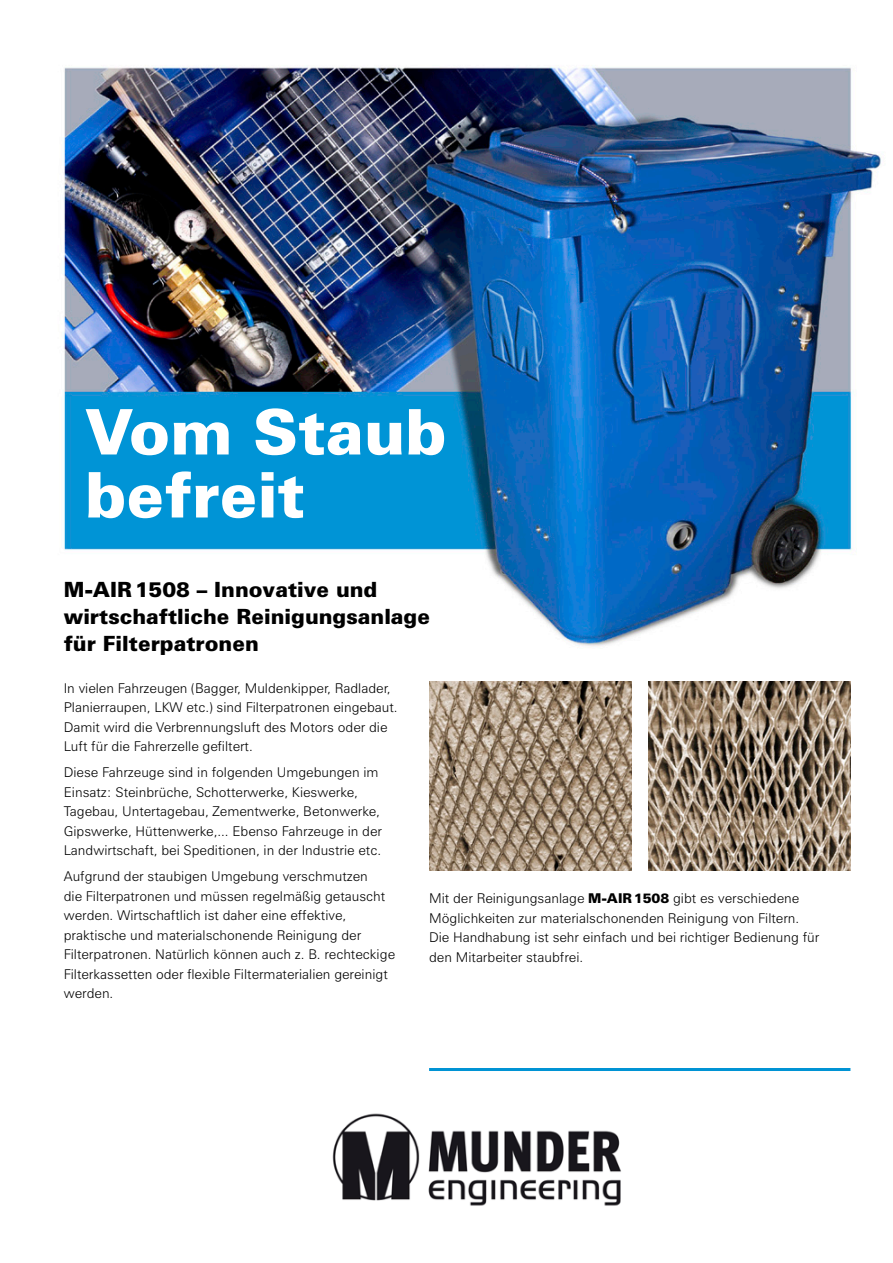
<style>
.page{position:relative;width:893px;height:1263px;background:#fff}
.page>*{position:absolute;margin:0;border:0;box-sizing:border-box;transform-origin:0 0}
.t1{font:900 63px/63px "Zurich BT";color:#fff}
.t2{font:900 21px/27px "Zurich BT";color:#000}
.t3{font:300 13.5px/19.5px "Zurich BT";color:#000}
.s1{font-weight:900}
</style>
<div class="page">
<img style="left:64px;top:67px;width:817px;height:581px">
<img style="left:332px;top:1113px;width:289px;height:93px">
<img style="left:429px;top:681px;width:202px;height:190px">
<img style="left:648px;top:681px;width:202px;height:190px">
<hr style="left:429px;top:1068px;width:421px;height:3px;background:#0093d4">
<h1 class="t1" style="left:85px;top:400px;width:363px">Vom Staub befreit</h1>
<h2 class="t2" style="left:64px;top:575px;width:368px">M-AIR1508 – Innovative und wirtschaftliche Reinigungsanlage für Filterpatronen</h2>
<p class="t3" style="left:64px;top:678px;width:335px">In vielen Fahrzeugen (Bagger, Muldenkipper, Radlader, Planierraupen, LKW etc.) sind Filterpatronen eingebaut.<br>Damit wird die Verbrennungsluft des Motors oder die Luft für die Fahrerzelle gefiltert.</p>
<p class="t3" style="left:64px;top:762px;width:320px">Diese Fahrzeuge sind in folgenden Umgebungen im Einsatz: Steinbrüche, Schotterwerke, Kieswerke, Tagebau, Untertagebau, Zementwerke, Betonwerke, Gipswerke, Hüttenwerke,... Ebenso Fahrzeuge in der Landwirtschaft, bei Speditionen, in der Industrie etc.</p>
<p class="t3" style="left:64px;top:866px;width:333px">Aufgrund der staubigen Umgebung verschmutzen<br>die Filterpatronen und müssen regelmäßig getauscht werden. Wirtschaftlich ist daher eine effektive, praktische und materialschonende Reinigung der Filterpatronen. Natürlich können auch z. B. rechteckige Filterkassetten oder flexible Filtermaterialien gereinigt werden.</p>
<p class="t3" style="left:429px;top:889px;width:392px">Mit der Reinigungsanlage <span class="s1">M-AIR1508</span> gibt es verschiedene Möglichkeiten zur materialschonenden Reinigung von Filtern.<br>Die Handhabung ist sehr einfach und bei richtiger Bedienung für den Mitarbeiter staubfrei.</p>
</div>
